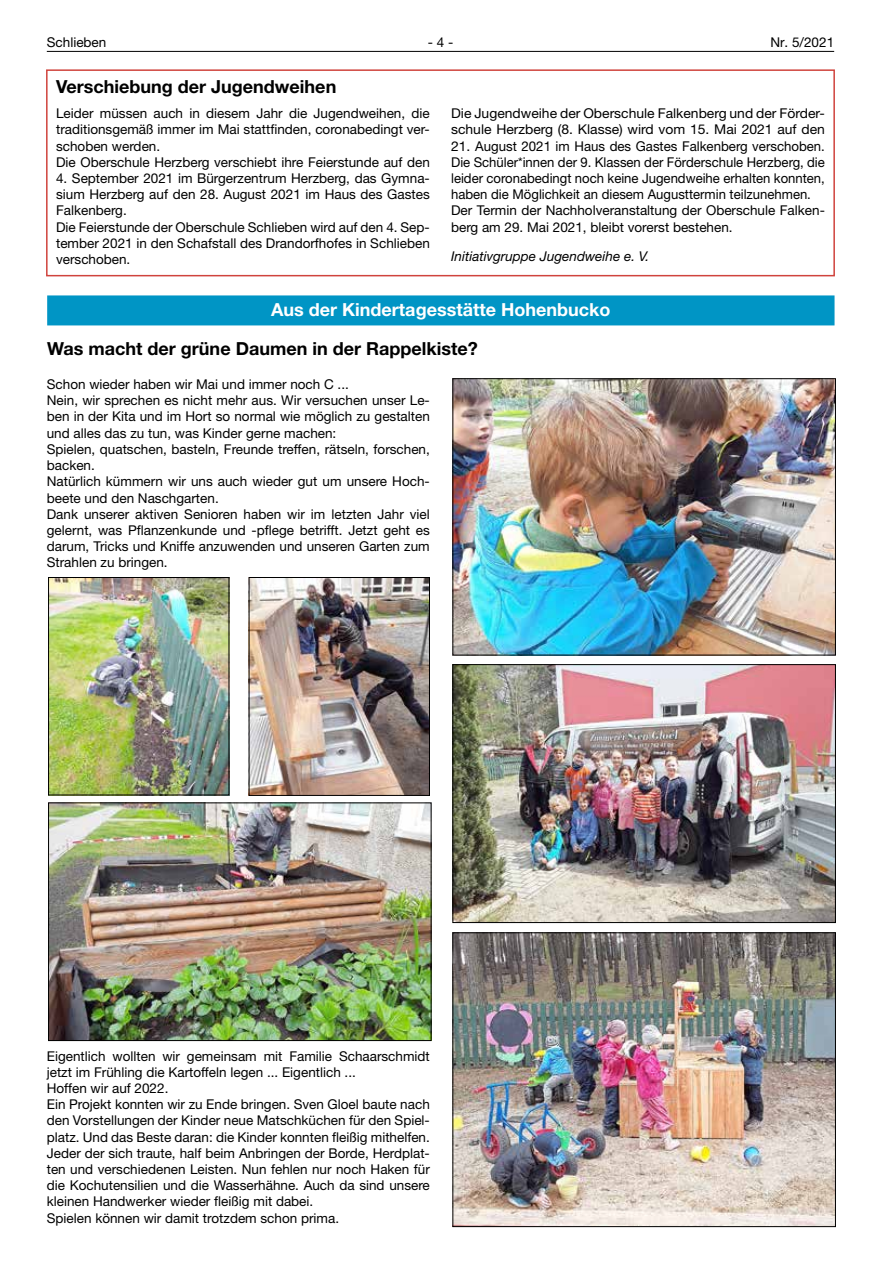
<style>
.page{position:relative;width:881px;height:1263px;background:#fff}
.page>*{position:absolute;margin:0;border:0;box-sizing:border-box;transform-origin:0 0}
.t1{font:700 18px "Helvetica Neue LT";color:#000}
.t2{font:700 18px "Helvetica Neue LT";color:#fff}
.t3{font:13.5px/16.2px "Helvetica Neue LT";color:#000}
.t4{font:italic 13.5px "Helvetica Neue LT";color:#000}
</style>
<div class="page">
<hr style="left:47px;top:51px;width:786px;height:1px;background:#000">
<div style="left:46px;top:69px;width:788px;height:207px;border:2px solid #d0433d"></div>
<div style="left:47px;top:295px;width:787px;height:30px;background:#0095c5"></div>
<img style="left:50px;top:579px;width:177px;height:214px">
<div style="left:48px;top:577px;width:181px;height:218px;border:1px solid #000"></div>
<img style="left:251px;top:579px;width:176px;height:215px">
<div style="left:249px;top:577px;width:180px;height:219px;border:1px solid #000"></div>
<img style="left:50px;top:805px;width:379px;height:234px">
<div style="left:48px;top:803px;width:383px;height:238px;border:1px solid #000"></div>
<img style="left:454px;top:380px;width:379px;height:273px">
<div style="left:452px;top:378px;width:383px;height:277px;border:1px solid #000"></div>
<img style="left:454px;top:666px;width:379px;height:255px">
<div style="left:452px;top:664px;width:383px;height:259px;border:1px solid #000"></div>
<img style="left:454px;top:934px;width:379px;height:291px">
<div style="left:452px;top:932px;width:383px;height:295px;border:1px solid #000"></div>
<p class="t3" style="left:47px;top:34px;width:61px">Schlieben</p>
<p class="t3" style="left:427px;top:34px;width:27px">- 4 -</p>
<p class="t3" style="left:770px;top:34px;width:65px">Nr. 5/2021</p>
<h1 class="t1" style="left:56px;top:76px;width:282px">Verschiebung der Jugendweihen</h1>
<p class="t3" style="left:56px;top:105px;width:375px">Leider müssen auch in diesem Jahr die Jugendweihen, die traditionsgemäß immer im Mai stattfinden, coronabedingt ver&shy;schoben werden.<br>Die Oberschule Herzberg verschiebt ihre Feierstunde auf den</p>
<p class="t3" style="left:56px;top:170px;width:375px">4. September 2021 im Bürgerzentrum Herzberg, das Gymna&shy;sium Herzberg auf den 28. August 2021 im Haus des Gastes Falkenberg.<br>Die Feierstunde der Oberschule Schlieben wird auf den 4. Sep&shy;tember 2021 in den Schafstall des Drandorfhofes in Schlieben verschoben.</p>
<p class="t3" style="left:451px;top:105px;width:375px">Die Jugendweihe der Oberschule Falkenberg und der Förder&shy;schule Herzberg (8. Klasse) wird vom 15. Mai 2021 auf den</p>
<p class="t3" style="left:451px;top:138px;width:375px">21. August 2021 im Haus des Gastes Falkenberg verschoben.<br>Die Schüler*innen der 9. Klassen der Förderschule Herzberg, die leider coronabedingt noch keine Jugendweihe erhalten konnten, haben die Möglichkeit an diesem Augusttermin teilzunehmen.<br>Der Termin der Nachholveranstaltung der Oberschule Falken&shy;berg am 29. Mai 2021, bleibt vorerst bestehen.</p>
<p class="t4" style="left:451px;top:248px;width:199px">Initiativgruppe Jugendweihe e. V.</p>
<h1 class="t2" style="left:271px;top:298px;width:341px">Aus der Kindertagesstätte Hohenbucko</h1>
<h1 class="t1" style="left:47px;top:338px;width:432px">Was macht der grüne Daumen in der Rappelkiste?</h1>
<p class="t3" style="left:47px;top:376px;width:384px">Schon wieder haben wir Mai und immer noch C ...<br>Nein, wir sprechen es nicht mehr aus. Wir versuchen unser Le&shy;ben in der Kita und im Hort so normal wie möglich zu gestalten und alles das zu tun, was Kinder gerne machen:<br>Spielen, quatschen, basteln, Freunde treffen, rätseln, forschen, backen.<br>Natürlich kümmern wir uns auch wieder gut um unsere Hoch&shy;beete und den Naschgarten.<br>Dank unserer aktiven Senioren haben wir im letzten Jahr viel gelernt, was Pflanzenkunde und -pflege betrifft. Jetzt geht es darum, Tricks und Kniffe anzuwenden und unseren Garten zum Strahlen zu bringen.</p>
<p class="t3" style="left:47px;top:1047px;width:384px">Eigentlich wollten wir gemeinsam mit Familie Schaarschmidt jetzt im Frühling die Kartoffeln legen ... Eigentlich ...<br>Hoffen wir auf 2022.<br>Ein Projekt konnten wir zu Ende bringen. Sven Gloel baute nach den Vorstellungen der Kinder neue Matschküchen für den Spiel&shy;platz. Und das Beste daran: die Kinder konnten fleißig mithelfen.<br>Jeder der sich traute, half beim Anbringen der Borde, Herdplat&shy;ten und verschiedenen Leisten. Nun fehlen nur noch Haken für die Kochutensilien und die Wasserhähne. Auch da sind unsere kleinen Handwerker wieder fleißig mit dabei.<br>Spielen können wir damit trotzdem schon prima.</p>
</div>
